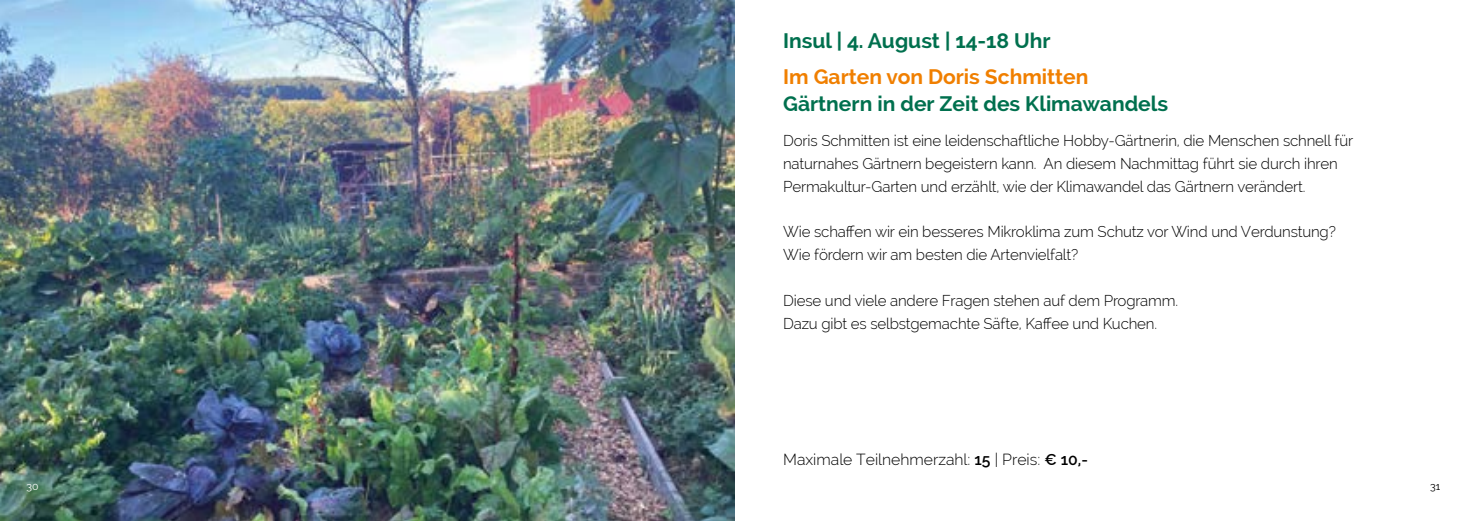
<style>
.page{position:relative;width:1469px;height:521px;background:#fff}
.page>*{position:absolute;margin:0;border:0;box-sizing:border-box;transform-origin:0 0}
.t1{font:700 21px "Raleway";color:#00704e}
.t2{font:700 21px "Raleway";color:#f07f00}
.t3{font:300 15.75px "Raleway";color:#000}
.t4{font:300 15.4px/22.8px "Raleway";letter-spacing:-.01em;color:#000}
.t5{font:10.5px "Raleway";color:#fff}
.t6{font:10.5px "Raleway";color:#000}
.s1{font-weight:600}
</style>
<div class="page">
<img style="left:0;top:0;width:734px;height:521px">
<h1 class="t1" style="left:783px;top:28px;width:269px">Insul | 4. August | 14-18 Uhr</h1>
<h1 class="t2" style="left:783px;top:65px;width:307px">Im Garten von Doris Schmitten</h1>
<h1 class="t1" style="left:783px;top:92px;width:386px">Gärtnern in der Zeit des Klimawandels</h1>
<p class="t4" style="left:783px;top:130px;width:571px">Doris Schmitten ist eine leidenschaftliche Hobby-Gärtnerin, die Menschen schnell für naturnahes Gärtnern begeistern kann. An diesem Nachmittag führt sie durch ihren<br>Permakultur-Garten und erzählt, wie der Klimawandel das Gärtnern verändert.</p>
<p class="t4" style="left:783px;top:221px;width:554px">Wie schaffen wir ein besseres Mikroklima zum Schutz vor Wind und Verdunstung?<br>Wie fördern wir am besten die Artenvielfalt?</p>
<p class="t4" style="left:783px;top:289px;width:396px">Diese und viele andere Fragen stehen auf dem Programm.<br>Dazu gibt es selbstgemachte Säfte, Kaffee und Kuchen.</p>
<p class="t3" style="left:783px;top:450px;width:306px">Maximale Teilnehmerzahl: <span class="s1">15</span> | Preis: <span class="s1">€ 10,-</span></p>
<p class="t5" style="left:27px;top:480px;width:14px">30</p>
<p class="t6" style="left:1429px;top:480px;width:12px">31</p>
</div>
